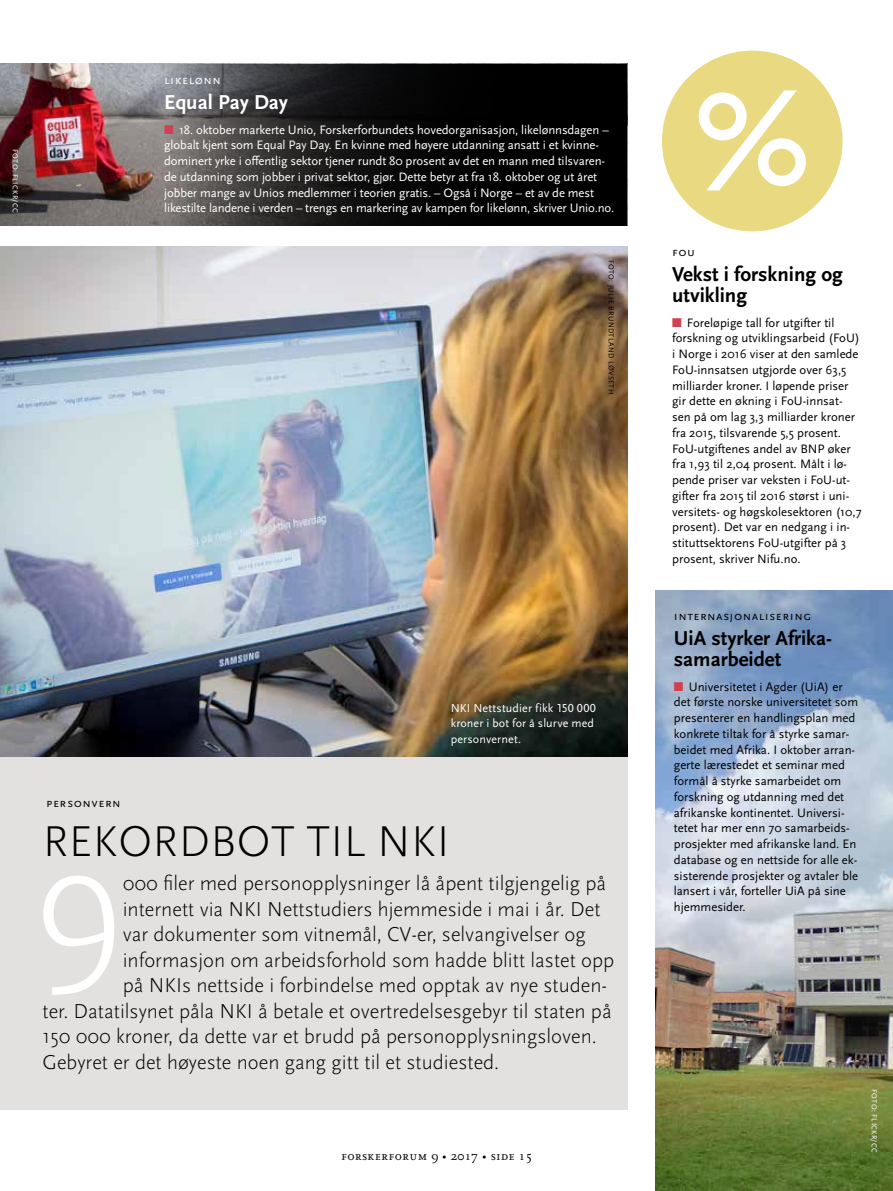
<style>
.page{position:relative;width:893px;height:1191px;background:#fff}
.page>*{position:absolute;margin:0;border:0;box-sizing:border-box;transform-origin:0 0}
.t1{font:300 175.5px "Scala Sans OT";color:#fff}
.t2{font:700 137.1px "Scala Sans OT";color:#fff}
.t3{font:300 45px "Scala Sans OT";letter-spacing:.01em;color:#000}
.t4{font:300 21px "Scala Sans OT";color:#000}
.t5{font:700 21px/21px "Scala Sans OT";color:#000}
.t6{font:700 21px "Scala Sans OT";color:#fff}
.t7{font:12.75px/15.8px "Scala Sans OT";color:#000}
.t8{font:12.75px/15.8px "Scala Sans OT";letter-spacing:-.01em;color:#fff}
.t9{font:12.75px "Scala Sans OT";letter-spacing:.04em;color:#000}
.t10{font:12.75px "Scala OT";letter-spacing:.04em;color:#000}
.t11{font:12.75px "Scala Sans OT";letter-spacing:.04em;color:#fff}
.t12{font:12px/15.8px "Scala Sans OT";letter-spacing:.015em;color:#fff}
.t13{font:7.5px "Scala Sans OT";letter-spacing:.05em;color:#fff}
.t14{font:7.5px "Scala Sans OT";letter-spacing:.05em;color:#000}
.s1{color:#d24153}
</style>
<div class="page">
<div style="left:0;top:756px;width:627px;height:354px;background:#e3e1df"></div>
<img style="left:0;top:247px;width:627px;height:509px">
<img style="left:656px;top:892px;width:237px;height:299px">
<img style="left:0;top:64px;width:107px;height:161px">
<svg style="left:107px;top:64px;width:520px;height:161px;background:#2b2829"></svg>
<img style="left:656px;top:590px;width:237px;height:302px">
<div style="left:662px;top:51px;width:181px;height:180px;background:#e9d980;border-radius:50%"></div>
<p class="t13" style="left:19px;top:149px;width:65px;rotate:90deg">FOTO: FLICKR/CC</p>
<p class="t11" style="left:164px;top:73px;width:58px">Likelønn</p>
<h3 class="t6" style="left:164px;top:91px;width:125px">Equal Pay Day</h3>
<p class="t8" style="left:164px;top:122px;width:452px"><span class="s1">■</span> 18. oktober markerte Unio, Forskerforbundets hovedorganisasjon, likelønnsdagen – globalt kjent som Equal Pay Day. En kvinne med høyere utdanning ansatt i et kvinne&shy;dominert yrke i offentlig sektor tjener rundt 80 prosent av det en mann med tilsvaren&shy;de utdanning som jobber i privat sektor, gjør. Dette betyr at fra 18. oktober og ut året jobber mange av Unios medlemmer i teorien gratis. – Også i Norge – et av de mest likestilte landene i verden – trengs en markering av kampen for likelønn, skriver Unio.no.</p>
<p class="t14" style="left:615px;top:259px;width:136px;rotate:90deg">FOTO: JULIE BRUNDTLAND LØVSETH</p>
<p class="t12" style="left:451px;top:700px;width:147px">NKI Nettstudier fikk 150 000 kroner i bot for å slurve med personvernet.</p>
<p class="t9" style="left:46px;top:796px;width:76px">Personvern</p>
<h3 class="t3" style="left:43px;top:817px;width:408px">REKORDBOT TIL NKI</h3>
<h1 class="t1" style="left:35px;top:840px;width:89px">9</h1>
<h3 class="t4" style="left:123px;top:872px;width:485px">000 filer med personopplysninger lå åpent tilgjengelig på</h3>
<h3 class="t4" style="left:123px;top:897px;width:479px">internett via NKI Nettstudiers hjemmeside i mai i år. Det</h3>
<h3 class="t4" style="left:123px;top:923px;width:465px">var dokumenter som vitnemål, CV-er, selvangivelser og</h3>
<h3 class="t4" style="left:123px;top:948px;width:493px">informasjon om arbeidsforhold som hadde blitt lastet opp</h3>
<h3 class="t4" style="left:123px;top:974px;width:486px">på NKIs nettside i forbindelse med opptak av nye studen-</h3>
<h3 class="t4" style="left:43px;top:999px;width:571px">ter. Datatilsynet påla NKI å betale et overtredelsesgebyr til staten på</h3>
<h3 class="t4" style="left:43px;top:1025px;width:556px">150 000 kroner, da dette var et brudd på personopplysningsloven.</h3>
<h3 class="t4" style="left:43px;top:1050px;width:458px">Gebyret er det høyeste noen gang gitt til et studiested.</h3>
<p class="t10" style="left:341px;top:1149px;width:193px">forskerforum 9 • 2017 • side 15</p>
<h2 class="t2" style="left:694px;top:63px;width:118px">%</h2>
<p class="t7" style="left:672px;top:244px;width:22px">FoU</p>
<h3 class="t5" style="left:672px;top:264px;width:172px">Vekst i forskning og utvikling</h3>
<p class="t7" style="left:672px;top:315px;width:191px"><span class="s1">■</span> Foreløpige tall for utgifter til forskning og utviklingsarbeid (FoU) i Norge i 2016 viser at den samlede FoU-innsatsen utgjorde over 63,5 milliarder kroner. I løpende priser gir dette en økning i FoU-innsat&shy;sen på om lag 3,3 milliarder kroner fra 2015, tilsvarende 5,5 prosent.<br>FoU-utgiftenes andel av BNP øker fra 1,93 til 2,04 prosent. Målt i lø&shy;pende priser var veksten i FoU-ut&shy;gifter fra 2015 til 2016 størst i uni&shy;versitets- og høgskolesektoren (10,7 prosent). Det var en nedgang i in&shy;stituttsektorens FoU-utgifter på 3 prosent, skriver Nifu.no.</p>
<p class="t9" style="left:674px;top:609px;width:139px">I nternasjonalisering</p>
<h3 class="t5" style="left:674px;top:628px;width:160px">UiA styrker Afrika&shy;samarbeidet</h3>
<p class="t7" style="left:674px;top:678px;width:186px"><span class="s1">■</span> Universitetet i Agder (UiA) er det første norske universitetet som presenterer en handlingsplan med konkrete tiltak for å styrke samar&shy;beidet med Afrika. I oktober arran&shy;gerte lærestedet et seminar med formål å styrke samarbeidet om forskning og utdanning med det afrikanske kontinentet. Universi&shy;tetet har mer enn 70 samarbeids&shy;prosjekter med afrikanske land. En database og en nettside for alle ek&shy;sisterende prosjekter og avtaler ble lansert i vår, forteller UiA på sine hjemmesider.</p>
<p class="t13" style="left:878px;top:1089px;width:65px;rotate:90deg">FOTO: FLICKR/CC</p>
</div>
